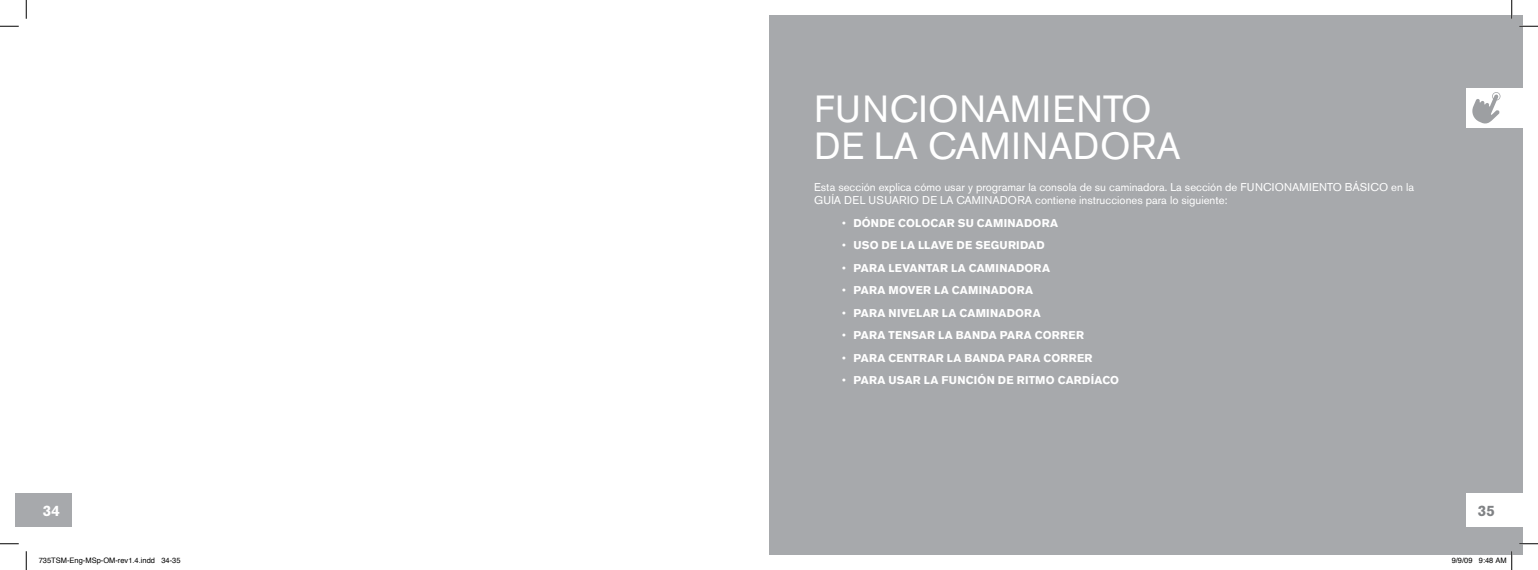
<style>
.page{position:relative;width:1538px;height:570px;background:#fff}
.page>*{position:absolute;margin:0;border:0;box-sizing:border-box;transform-origin:0 0}
.t1{font:37.5px/37.5px "Akzidenz Grotesk BE";letter-spacing:.02em;color:#fff}
.t2{font:700 15px "Akzidenz Grotesk BE";color:#fff}
.t3{font:700 15px "Akzidenz Grotesk BE";color:#808285}
.t4{font:700 11.25px "Akzidenz Grotesk BE";letter-spacing:.02em;color:#fff}
.t5{font:11.25px/13.1px "Akzidenz Grotesk BE";color:#fff}
.t6{font:11.25px "Akzidenz Grotesk BE";letter-spacing:.02em;color:#fff}
.t7{font:7.5px "Helvetica";color:#000}
.s1{font-weight:400}
</style>
<div class="page">
<div style="left:15px;top:493px;width:56px;height:34px;background:#a7a9ac"></div>
<div style="left:769px;top:15px;width:753px;height:540px;background:#a7a9ac"></div>
<div style="left:1466px;top:493px;width:56px;height:34px;background:#fff"></div>
<div style="left:1466px;top:88px;width:56px;height:40px;background:#fff"></div>
<svg style="left:1472px;top:92px;width:28px;height:32px"></svg>
<svg style="left:0;top:25px;width:19px;height:2px"></svg>
<svg style="left:1519px;top:25px;width:19px;height:2px"></svg>
<svg style="left:0;top:543px;width:19px;height:2px"></svg>
<svg style="left:1519px;top:543px;width:19px;height:2px"></svg>
<svg style="left:25px;top:0;width:2px;height:19px"></svg>
<svg style="left:25px;top:551px;width:2px;height:19px"></svg>
<svg style="left:1511px;top:0;width:1px;height:19px"></svg>
<svg style="left:1511px;top:551px;width:1px;height:19px"></svg>
<h1 class="t1" style="left:814px;top:90px;width:368px">FUNCIONAMIENTO<br>DE LA CAMINADORA</h1>
<p class="t5" style="left:814px;top:181px;width:601px">Esta sección explica cómo usar y programar la consola de su caminadora. La sección de FUNCIONAMIENTO BÁSICO en la guía</p>
<p class="t6" style="left:844px;top:194px;width:121px">DEL USUARIO de la caminadora</p>
<p class="t5" style="left:1035px;top:194px;width:194px">contiene instrucciones para lo siguiente:</p>
<p class="t4" style="left:842px;top:216px;width:217px"><span class="s1">•</span> DÓNDE COLOCAR SU CAMINADORA</p>
<p class="t4" style="left:842px;top:239px;width:204px"><span class="s1">•</span> USO DE LA LLAVE DE SEGURIDAD</p>
<p class="t4" style="left:842px;top:261px;width:209px"><span class="s1">•</span> PARA LEVANTAR LA CAMINADORA</p>
<p class="t4" style="left:842px;top:284px;width:192px"><span class="s1">•</span> PARA MOVER LA CAMINADORA</p>
<p class="t4" style="left:842px;top:306px;width:200px"><span class="s1">•</span> PARA NIVELAR LA CAMINADORA</p>
<p class="t4" style="left:842px;top:329px;width:243px"><span class="s1">•</span> PARA TENSAR LA BANDA PARA CORRER</p>
<p class="t4" style="left:842px;top:351px;width:252px"><span class="s1">•</span> PARA CENTRAR LA BANDA PARA CORRER</p>
<p class="t4" style="left:842px;top:374px;width:278px"><span class="s1">•</span> PARA USAR LA FUNCIÓN DE RITMO CARDÍACO</p>
<h2 class="t2" style="left:43px;top:502px;width:19px">34</h2>
<h2 class="t3" style="left:1478px;top:502px;width:19px">35</h2>
<p class="t7" style="left:39px;top:555px;width:143px">735TSM-Eng-MSp-OM-rev1.4.indd 34-35</p>
<p class="t7" style="left:1451px;top:555px;width:57px">9/9/09 9:48 AM</p>
</div>
